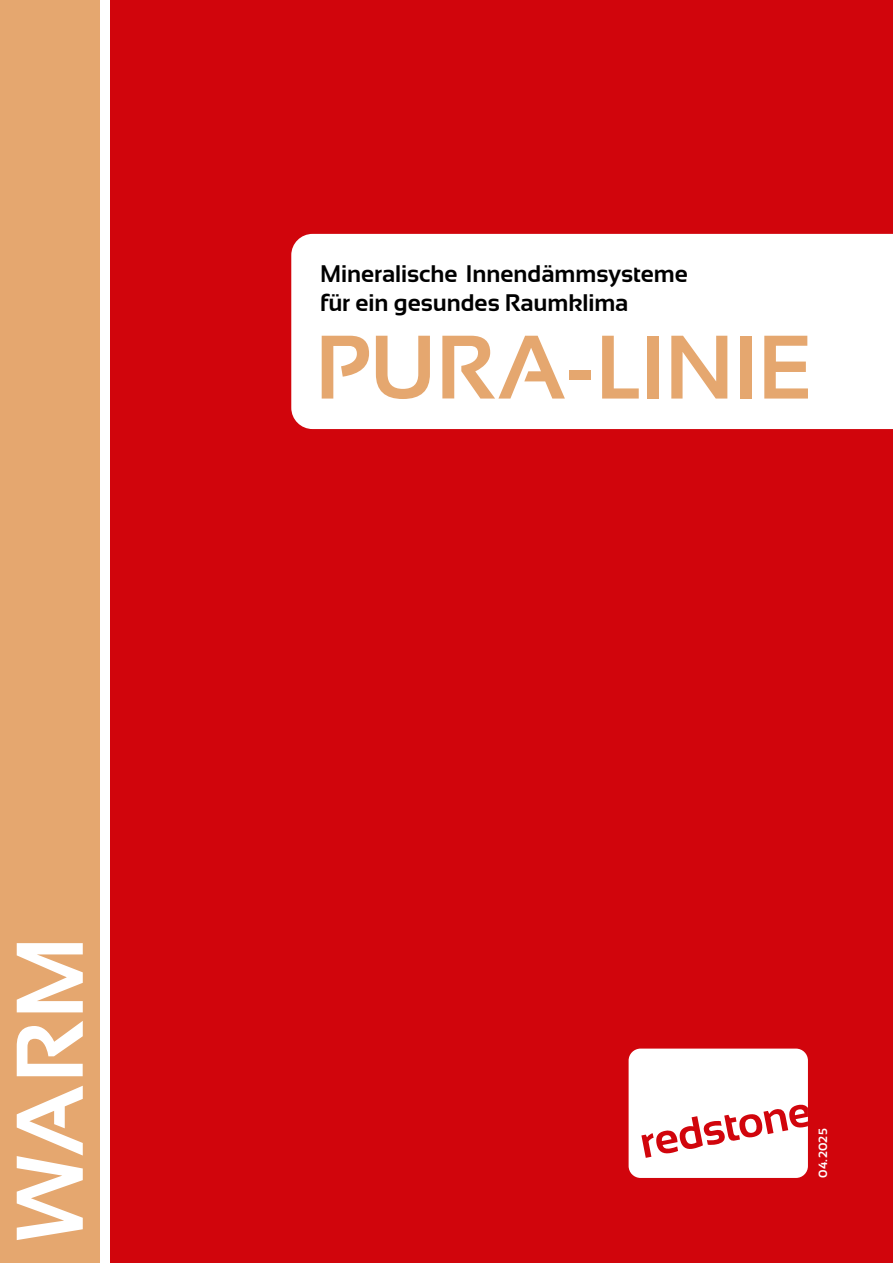
<style>
.page{position:relative;width:893px;height:1263px;background:#fff}
.page>*{position:absolute;margin:0;border:0;box-sizing:border-box;transform-origin:0 0}
.t1{font:700 94.5px "Sansation";color:#fff}
.t2{font:700 90px "Sansation";letter-spacing:-.005em;color:#e5a76f}
.t3{font:700 24px/28.8px "Sansation";letter-spacing:-.005em;color:#000}
.t4{font:700 12px "Sansation";letter-spacing:.025em;color:#fff}
</style>
<div class="page">
<div style="left:0;top:0;width:99px;height:1263px;background:#e5a76f"></div>
<div style="left:111px;top:0;width:782px;height:1263px;background:#d1050c"></div>
<div style="left:629px;top:1048px;width:179px;height:130px;background:#fff;border-radius:12px"></div>
<svg style="left:641px;top:1104px;width:167px;height:54px"></svg>
<div style="left:291px;top:234px;width:602px;height:195px;background:#fff"></div>
<h1 class="t1" style="left:-3px;top:1242px;width:307px;rotate:-90deg">WARM</h1>
<p class="t3" style="left:320px;top:259px;width:369px">Mineralische Innendämmsysteme für ein gesundes Raumklima</p>
<h2 class="t2" style="left:315px;top:317px;width:498px">PURA-LINIE</h2>
<p class="t4" style="left:816px;top:1178px;width:51px;rotate:-90deg">04.2025</p>
</div>
